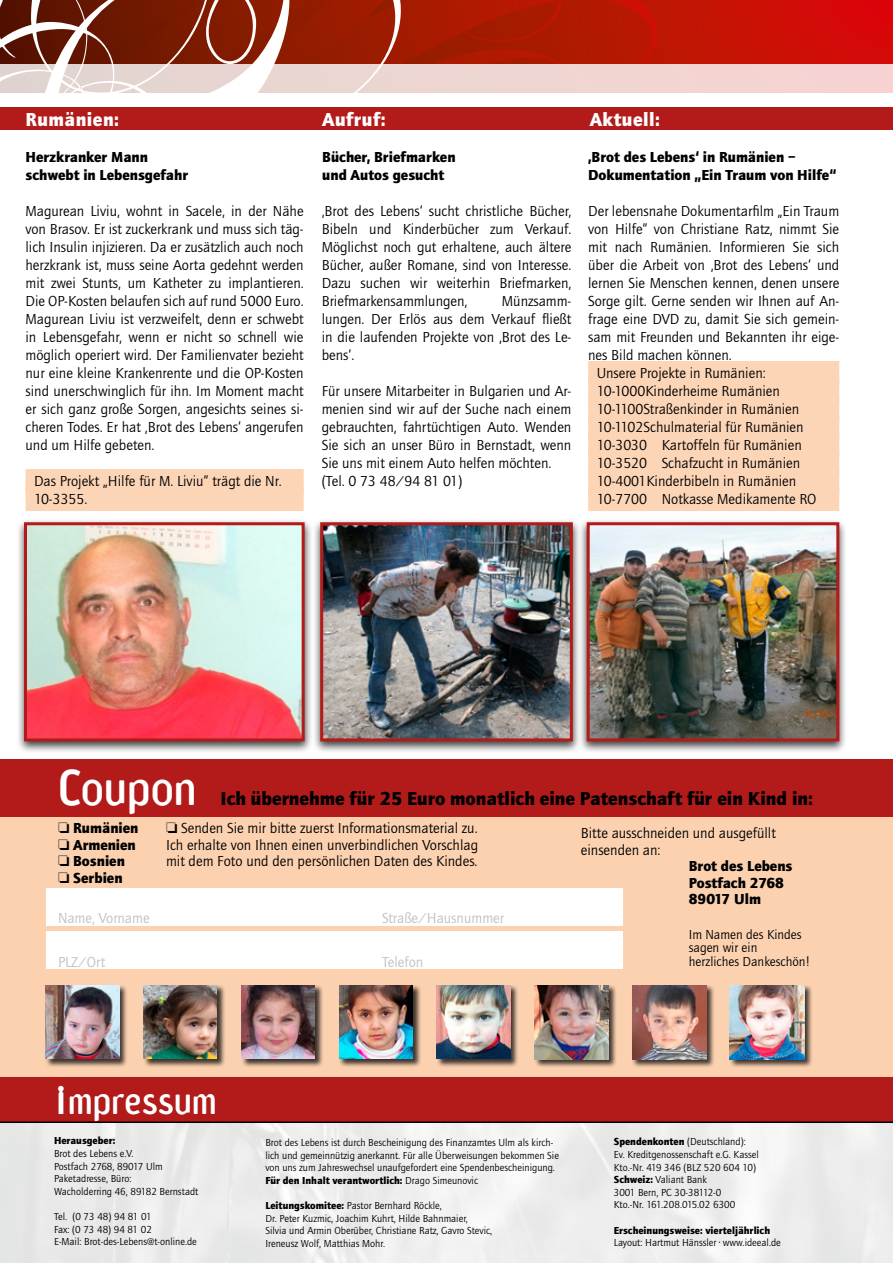
<style>
.page{position:relative;width:893px;height:1263px;background:#fff}
.page>*{position:absolute;margin:0;border:0;box-sizing:border-box;transform-origin:0 0}
.t1{font:47.1px "Amoebia Sans";color:#fff}
.t2{font:37.05px "Amoebia Sans";color:#fff}
.t3{font:900 19.5px "Quay Sans";letter-spacing:.025em;color:#fff}
.t4{font:900 19.35px "Quay Sans";color:#000}
.t5{font:15px/18px "Quay Sans";color:#000}
.t6{font:900 15px/18px "Quay Sans";color:#000}
.t7{font:15px "Quay Sans";color:#bfc0c1}
.t8{font:13.5px/13.5px "Quay Sans";color:#000}
.t9{font:10.5px/12.6px "Quay Sans";color:#000}
.t10{font:900 10.5px "Quay Sans";color:#000}
.s1{font-weight:900}
</style>
<div class="page">
<div style="left:0;top:762px;width:893px;height:318px;background:#fbd1b0"></div>
<div style="left:0;top:1077px;width:893px;height:45px;background:#b31b1a"></div>
<hr style="left:0;top:1121px;width:893px;height:2px;background:#000">
<div style="left:46px;top:888px;width:576px;height:37px;background:#fff"></div>
<div style="left:46px;top:932px;width:576px;height:37px;background:#fff"></div>
<div style="left:0;top:759px;width:893px;height:57px;background:#b31b1a"></div>
<div style="left:26px;top:469px;width:278px;height:24px;background:#fcd5b7"></div>
<div style="left:26px;top:487px;width:278px;height:24px;background:#fcd5b7"></div>
<div style="left:0;top:107px;width:893px;height:23px;background:#b31b1a"></div>
<div style="left:241px;top:985px;width:82px;height:82px;background:#000;opacity:.75"></div>
<img style="left:241px;top:985px;width:74px;height:73px">
<div style="left:143px;top:985px;width:83px;height:82px;background:#000;opacity:.75"></div>
<img style="left:143px;top:985px;width:74px;height:73px">
<div style="left:632px;top:985px;width:83px;height:83px;background:#000;opacity:.75"></div>
<img style="left:632px;top:985px;width:74px;height:74px">
<div style="left:534px;top:985px;width:83px;height:83px;background:#000;opacity:.75"></div>
<img style="left:534px;top:985px;width:74px;height:74px">
<div style="left:339px;top:985px;width:82px;height:82px;background:#000;opacity:.75"></div>
<img style="left:339px;top:985px;width:73px;height:73px">
<div style="left:436px;top:985px;width:83px;height:82px;background:#000;opacity:.75"></div>
<img style="left:437px;top:985px;width:73px;height:73px">
<div style="left:45px;top:985px;width:83px;height:82px;background:#000;opacity:.75"></div>
<img style="left:46px;top:985px;width:73px;height:73px">
<div style="left:729px;top:985px;width:84px;height:83px;background:#000;opacity:.75"></div>
<img style="left:730px;top:985px;width:74px;height:74px">
<svg style="left:0;top:0;width:893px;height:64px;background:#a72310"></svg>
<svg style="left:0;top:64px;width:893px;height:28px;background:#eed7d4"></svg>
<div style="left:588px;top:361px;width:251px;height:24px;background:#fcd5b7"></div>
<div style="left:588px;top:379px;width:251px;height:24px;background:#fcd5b7"></div>
<div style="left:588px;top:397px;width:251px;height:24px;background:#fcd5b7"></div>
<div style="left:588px;top:415px;width:251px;height:24px;background:#fcd5b7"></div>
<div style="left:588px;top:433px;width:251px;height:24px;background:#fcd5b7"></div>
<div style="left:588px;top:451px;width:251px;height:24px;background:#fcd5b7"></div>
<div style="left:588px;top:469px;width:251px;height:24px;background:#fcd5b7"></div>
<div style="left:588px;top:487px;width:251px;height:24px;background:#fcd5b7"></div>
<div style="left:16px;top:518px;width:297px;height:236px;background:#000;opacity:.75"></div>
<img style="left:28px;top:526px;width:273px;height:211px">
<div style="left:24px;top:522px;width:281px;height:219px;border:3px solid #b31b1a"></div>
<div style="left:312px;top:518px;width:269px;height:236px;background:#000;opacity:.75"></div>
<img style="left:324px;top:526px;width:245px;height:211px">
<div style="left:320px;top:522px;width:253px;height:219px;border:3px solid #b31b1a"></div>
<div style="left:578px;top:518px;width:269px;height:236px;background:#000;opacity:.75"></div>
<img style="left:591px;top:526px;width:244px;height:211px">
<div style="left:587px;top:522px;width:252px;height:219px;border:3px solid #b31b1a"></div>
<h3 class="t3" style="left:26px;top:108px;width:95px">Rumänien:</h3>
<p class="t6" style="left:26px;top:148px;width:164px">Herzkranker Mann schwebt in Lebensgefahr</p>
<p class="t5" style="left:26px;top:202px;width:280px;text-align:justify">Magurean Liviu, wohnt in Sacele, in der Nähe von Brasov. Er ist zuckerkrank und muss sich täg&shy;lich Insulin injizieren. Da er zusätzlich auch noch herzkrank ist, muss seine Aorta gedehnt werden mit zwei Stunts, um Katheter zu implantieren.<br>Die OP-Kosten belaufen sich auf rund 5000 Euro.<br>Magurean Liviu ist verzweifelt, denn er schwebt in Lebensgefahr, wenn er nicht so schnell wie möglich operiert wird. Der Familienvater bezieht nur eine kleine Krankenrente und die OP-Kosten sind unerschwinglich für ihn. Im Moment macht er sich ganz große Sorgen, angesichts seines si&shy;cheren Todes. Er hat ‚Brot des Lebens‘ angerufen und um Hilfe gebeten.</p>
<p class="t5" style="left:34px;top:472px;width:249px">Das Projekt „Hilfe für M. Liviu“ trägt die Nr.<br>10-3355.</p>
<h3 class="t3" style="left:322px;top:108px;width:65px">Aufruf:</h3>
<p class="t6" style="left:322px;top:148px;width:135px">Bücher, Briefmarken und Autos gesucht</p>
<p class="t5" style="left:322px;top:202px;width:251px;text-align:justify">‚Brot des Lebens‘ sucht christliche Bücher, Bibeln und Kinderbücher zum Verkauf.<br>Möglichst noch gut erhaltene, auch ältere Bücher, außer Romane, sind von Interesse.<br>Dazu suchen wir weiterhin Briefmarken, Briefmarkensammlungen,</p>
<p class="t5" style="left:322px;top:292px;width:251px;text-align:justify;text-indent:180px">Münzsamm&shy;lungen. Der Erlös aus dem Verkauf fließt in die laufenden Projekte von ‚Brot des Le&shy;bens‘.</p>
<p class="t5" style="left:322px;top:382px;width:251px">Für unsere Mitarbeiter in Bulgarien und Ar&shy;menien sind wir auf der Suche nach einem gebrauchten, fahrtüchtigen Auto. Wenden Sie sich an unser Büro in Bernstadt, wenn Sie uns mit einem Auto helfen möchten. (Tel. 0 73 48/94 81 01)</p>
<h3 class="t3" style="left:590px;top:108px;width:72px">Aktuell:</h3>
<p class="t6" style="left:588px;top:148px;width:250px">‚Brot des Lebens‘ in Rumänien –<br>Dokumentation „Ein Traum von Hilfe“</p>
<p class="t5" style="left:588px;top:202px;width:253px">Der lebensnahe Dokumentarfilm „Ein Traum</p>
<p class="t5" style="left:588px;top:220px;width:253px">von Hilfe“ von Christiane Ratz, nimmt Sie</p>
<p class="t5" style="left:588px;top:238px;width:253px">mit nach Rumänien. Informieren Sie sich</p>
<p class="t5" style="left:588px;top:256px;width:253px">über die Arbeit von ‚Brot des Lebens‘ und</p>
<p class="t5" style="left:588px;top:274px;width:253px">lernen Sie Menschen kennen, denen unsere</p>
<p class="t5" style="left:588px;top:292px;width:253px">Sorge gilt. Gerne senden wir Ihnen auf An-</p>
<p class="t5" style="left:588px;top:310px;width:253px">frage eine DVD zu, damit Sie sich gemein-</p>
<p class="t5" style="left:588px;top:328px;width:253px">sam mit Freunden und Bekannten ihr eige-</p>
<p class="t5" style="left:588px;top:346px;width:145px">nes Bild machen können.</p>
<p class="t5" style="left:597px;top:364px;width:170px">Unsere Projekte in Rumänien:</p>
<p class="t5" style="left:597px;top:382px;width:185px">10-1000Kinderheime Rumänien</p>
<p class="t5" style="left:597px;top:400px;width:204px">10-1100Straßenkinder in Rumänien</p>
<p class="t5" style="left:597px;top:418px;width:208px">10-1102Schulmaterial für Rumänien</p>
<p class="t5" style="left:597px;top:436px;width:207px">10-3030 Kartoffeln für Rumänien</p>
<p class="t5" style="left:597px;top:454px;width:205px">10-3520 Schafzucht in Rumänien</p>
<p class="t5" style="left:597px;top:472px;width:201px">10-4001Kinderbibeln in Rumänien</p>
<p class="t5" style="left:597px;top:490px;width:221px">10-7700 Notkasse Medikamente RO</p>
<h1 class="t1" style="left:58px;top:760px;width:141px">Coupon</h1>
<p class="t6" style="left:58px;top:819px;width:82px">□ Rumänien</p>
<p class="t5" style="left:166px;top:819px;width:313px">□ Senden Sie mir bitte zuerst Informationsmaterial zu.</p>
<p class="t6" style="left:58px;top:835px;width:79px">□ Armenien</p>
<p class="t5" style="left:166px;top:836px;width:314px">Ich erhalte von Ihnen einen unverbindlichen Vorschlag</p>
<p class="t6" style="left:58px;top:852px;width:68px">□ Bosnien</p>
<p class="t5" style="left:166px;top:852px;width:313px">mit dem Foto und den persönlichen Daten des Kindes.</p>
<p class="t6" style="left:58px;top:868px;width:66px">□ Serbien</p>
<p class="t7" style="left:58px;top:910px;width:93px">Name, Vorname</p>
<p class="t7" style="left:382px;top:910px;width:124px">Straße/Hausnummer</p>
<p class="t7" style="left:58px;top:953px;width:49px">PLZ/Ort</p>
<p class="t7" style="left:382px;top:953px;width:43px">Telefon</p>
<p class="t4" style="left:221px;top:787px;width:594px">Ich übernehme für 25 Euro monatlich eine Patenschaft für ein Kind in:</p>
<p class="t5" style="left:581px;top:825px;width:197px;line-height:16.5px">Bitte ausschneiden und ausgefüllt einsenden an:</p>
<p class="t6" style="left:689px;top:858px;width:105px;line-height:16.5px">Brot des Lebens<br>Postfach 2768<br>89017 Ulm</p>
<p class="t8" style="left:689px;top:928px;width:123px">Im Namen des Kindes sagen wir ein herzliches Dankeschön!</p>
<h2 class="t2" style="left:54px;top:1079px;width:165px">Impressum</h2>
<p class="t10" style="left:54px;top:1135px;width:63px">Herausgeber:</p>
<p class="t9" style="left:54px;top:1147px;width:146px">Brot des Lebens e.V.<br>Postfach 2768, 89017 Ulm<br>Paketadresse, Büro:<br>Wacholderring 46, 89182 Bernstadt</p>
<p class="t9" style="left:54px;top:1210px;width:144px">Tel. (0 73 48) 94 81 01<br>Fax: (0 73 48) 94 81 02<br>E-Mail: Brot-des-Lebens@t-online.de</p>
<p class="t9" style="left:265px;top:1136px;width:295px">Brot des Lebens ist durch Bescheinigung des Finanzamtes Ulm als kirch&shy;lich und gemeinnützig anerkannt. Für alle Überweisungen bekommen Sie von uns zum Jahreswechsel unaufgefordert eine Spendenbescheinigung.<br><span class="s1">Für den Inhalt verantwortlich:</span> Drago Simeunovic</p>
<p class="t9" style="left:265px;top:1199px;width:228px"><span class="s1">Leitungskomitee:</span> Pastor Bernhard Röckle,<br>Dr. Peter Kuzmic, Joachim Kuhrt, Hilde Bahnmaier,<br>Silvia und Armin Oberüber, Christiane Ratz, Gavro Stevic, Ireneusz Wolf, Matthias Mohr.</p>
<p class="t9" style="left:614px;top:1136px;width:147px"><span class="s1">Spendenkonten</span> (Deutschland):<br>Ev. Kreditgenossenschaft e.G. Kassel<br>Kto.-Nr. 419 346 (BLZ 520 604 10)<br><span class="s1">Schweiz:</span> Valiant Bank<br>3001 Bern, PC 30-38112-0<br>Kto.-Nr. 161.208.015.02 6300</p>
<p class="t10" style="left:614px;top:1224px;width:158px">Erscheinungsweise: vierteljährlich</p>
<p class="t9" style="left:614px;top:1236px;width:169px">Layout: Hartmut Hänssler · www.ideeal.de</p>
</div>
